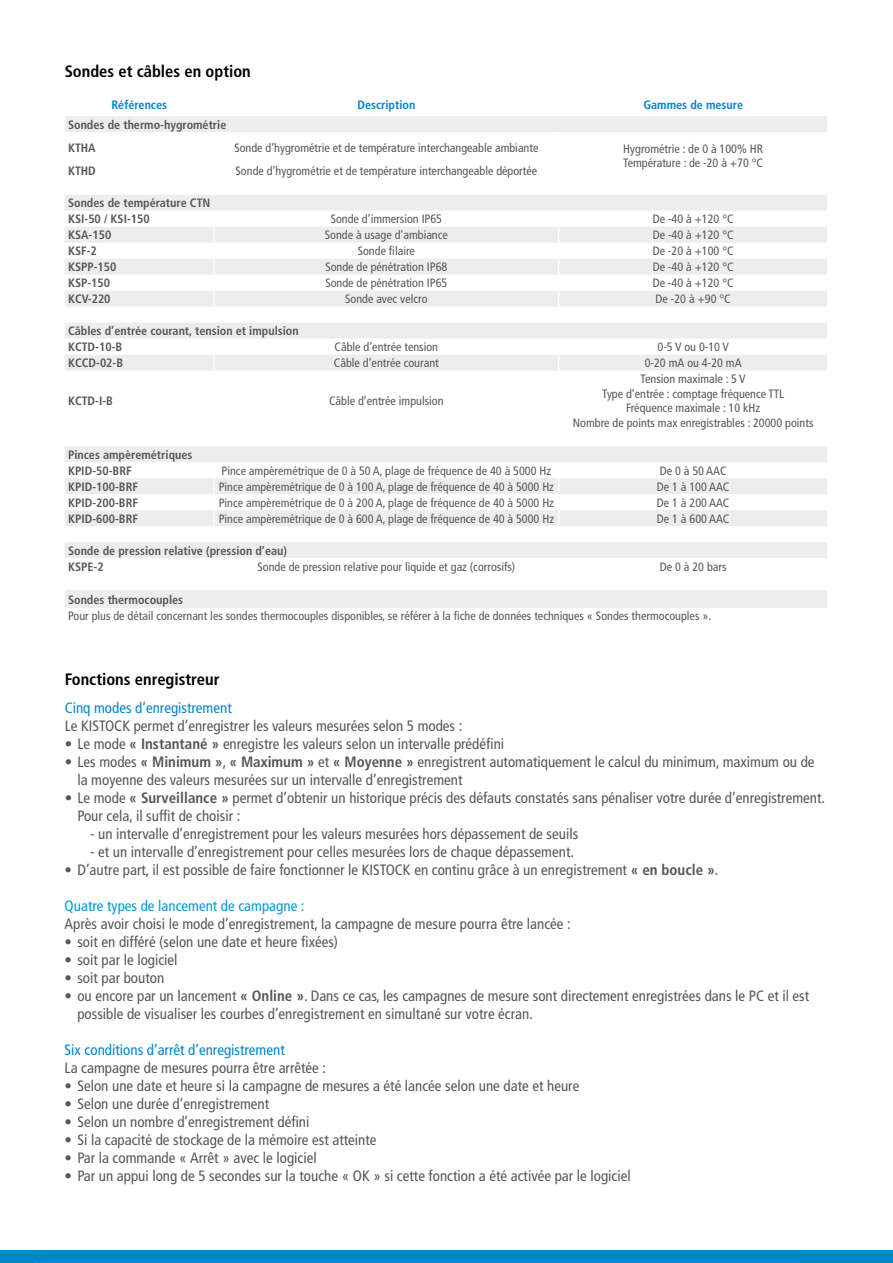
<style>
.page{position:relative;width:893px;height:1263px;background:#fff}
.page>*{position:absolute;margin:0;border:0;box-sizing:border-box;transform-origin:0 0}
.t1{font:700 condensed 16.5px "Frutiger LT Std";color:#000}
.t2{font:condensed 15px/18px "Frutiger LT Std";color:#575756}
.t3{font:condensed 15px "Frutiger LT Std";color:#0086ca}
.t4{font:condensed 15px "Frutiger LT Std";color:#009bd6}
.t5{font:condensed 12.15px/14.5px "Frutiger LT Std";color:#575756}
.t6{font:700 condensed 12.15px/16px "Frutiger LT Std";color:#575756}
.t7{font:700 condensed 12.15px "Frutiger LT Std";color:#0086ca}
.s1{font-weight:700}
</style>
<div class="page">
<svg style="left:65px;top:116px;width:762px;height:254px"></svg>
<hr style="left:213px;top:132px;width:2px;height:31px;background:#fff">
<hr style="left:558px;top:132px;width:1px;height:31px;background:#fff">
<svg style="left:213px;top:163px;width:2px;height:32px"></svg>
<svg style="left:558px;top:163px;width:1px;height:32px"></svg>
<svg style="left:213px;top:211px;width:2px;height:96px"></svg>
<svg style="left:558px;top:211px;width:1px;height:96px"></svg>
<svg style="left:213px;top:339px;width:2px;height:31px"></svg>
<svg style="left:558px;top:339px;width:1px;height:31px"></svg>
<svg style="left:65px;top:446px;width:762px;height:162px"></svg>
<div style="left:0;top:1251px;width:893px;height:12px;background:#0086ca"></div>
<hr style="left:34px;top:1262px;width:765px;height:1px;background:#dadada">
<p class="t1" style="left:65px;top:62px;width:188px">Sondes et câbles en option</p>
<p class="t7" style="left:112px;top:98px;width:57px">Références</p>
<p class="t7" style="left:357px;top:98px;width:60px">Description</p>
<p class="t7" style="left:643px;top:98px;width:101px">Gammes de mesure</p>
<p class="t6" style="left:68px;top:113px;width:160px;line-height:23.2px">Sondes de thermo-hygrométrie<br>KTHA</p>
<p class="t5" style="left:234px;top:141px;width:306px">Sonde d’hygrométrie et de température interchangeable ambiante</p>
<p class="t5" style="left:623px;top:141px;width:141px">Hygrométrie : de 0 à 100% HR<br>Température : de -20 à +70 °C</p>
<p class="t6" style="left:68px;top:163px;width:29px">KTHD</p>
<p class="t5" style="left:236px;top:164px;width:303px">Sonde d’hygrométrie et de température interchangeable déportée</p>
<p class="t6" style="left:68px;top:195px;width:144px">Sondes de température CTN<br>KSI-50 / KSI-150</p>
<p class="t5" style="left:331px;top:212px;width:113px">Sonde d’immersion IP65</p>
<p class="t5" style="left:653px;top:212px;width:82px">De -40 à +120 °C</p>
<p class="t6" style="left:68px;top:227px;width:45px">KSA-150</p>
<p class="t5" style="left:325px;top:228px;width:125px">Sonde à usage d’ambiance</p>
<p class="t5" style="left:653px;top:228px;width:82px">De -40 à +120 °C</p>
<p class="t6" style="left:68px;top:243px;width:30px">KSF-2</p>
<p class="t5" style="left:358px;top:244px;width:59px">Sonde filaire</p>
<p class="t5" style="left:653px;top:244px;width:82px">De -20 à +100 °C</p>
<p class="t6" style="left:68px;top:259px;width:50px">KSPP-150</p>
<p class="t5" style="left:325px;top:260px;width:123px">Sonde de pénétration IP68</p>
<p class="t5" style="left:653px;top:260px;width:82px">De -40 à +120 °C</p>
<p class="t6" style="left:68px;top:275px;width:44px">KSP-150</p>
<p class="t5" style="left:325px;top:276px;width:123px">Sonde de pénétration IP65</p>
<p class="t5" style="left:653px;top:276px;width:82px">De -40 à +120 °C</p>
<p class="t6" style="left:68px;top:291px;width:44px">KCV-220</p>
<p class="t5" style="left:345px;top:292px;width:84px">Sonde avec velcro</p>
<p class="t5" style="left:656px;top:292px;width:77px">De -20 à +90 °C</p>
<p class="t6" style="left:68px;top:323px;width:232px">Câbles d’entrée courant, tension et impulsion<br>KCTD-10-B</p>
<p class="t5" style="left:335px;top:340px;width:105px">Câble d’entrée tension</p>
<p class="t5" style="left:657px;top:340px;width:73px">0-5 V ou 0-10 V</p>
<p class="t6" style="left:68px;top:355px;width:57px">KCCD-02-B</p>
<p class="t5" style="left:334px;top:356px;width:106px">Câble d’entrée courant</p>
<p class="t5" style="left:645px;top:356px;width:98px">0-20 mA ou 4-20 mA</p>
<p class="t6" style="left:68px;top:393px;width:46px">KCTD-I-B</p>
<p class="t5" style="left:329px;top:393px;width:116px">Câble d’entrée impulsion</p>
<p class="t5" style="left:573px;top:372px;width:242px;text-align:center">Tension maximale : 5 V<br>Type d’entrée : comptage fréquence TTL<br>Fréquence maximale : 10 kHz<br>Nombre de points max enregistrables : 20000 points</p>
<p class="t6" style="left:68px;top:446px;width:126px">Pinces ampèremétriques<br>KPID-50-BRF</p>
<p class="t5" style="left:222px;top:463px;width:331px">Pince ampèremétrique de 0 à 50 A, plage de fréquence de 40 à 5000 Hz</p>
<p class="t5" style="left:660px;top:463px;width:68px">De 0 à 50 AAC</p>
<p class="t6" style="left:68px;top:478px;width:71px">KPID-100-BRF</p>
<p class="t5" style="left:219px;top:479px;width:337px">Pince ampèremétrique de 0 à 100 A, plage de fréquence de 40 à 5000 Hz</p>
<p class="t5" style="left:657px;top:479px;width:74px">De 1 à 100 AAC</p>
<p class="t6" style="left:68px;top:494px;width:71px">KPID-200-BRF</p>
<p class="t5" style="left:219px;top:495px;width:337px">Pince ampèremétrique de 0 à 200 A, plage de fréquence de 40 à 5000 Hz</p>
<p class="t5" style="left:657px;top:495px;width:74px">De 1 à 200 AAC</p>
<p class="t6" style="left:68px;top:510px;width:71px">KPID-600-BRF</p>
<p class="t5" style="left:219px;top:511px;width:337px">Pince ampèremétrique de 0 à 600 A, plage de fréquence de 40 à 5000 Hz</p>
<p class="t5" style="left:657px;top:511px;width:74px">De 1 à 600 AAC</p>
<p class="t6" style="left:68px;top:542px;width:221px">Sonde de pression relative (pression d’eau)<br>KSPE-2</p>
<p class="t5" style="left:257px;top:559px;width:259px">Sonde de pression relative pour liquide et gaz (corrosifs)</p>
<p class="t5" style="left:660px;top:559px;width:68px">De 0 à 20 bars</p>
<p class="t6" style="left:68px;top:591px;width:117px">Sondes thermocouples</p>
<p class="t5" style="left:68px;top:609px;width:645px">Pour plus de détail concernant les sondes thermocouples disponibles, se référer à la fiche de données techniques « Sondes thermocouples ».</p>
<p class="t1" style="left:65px;top:669px;width:156px">Fonctions enregistreur</p>
<p class="t3" style="left:65px;top:699px;width:169px">Cinq modes d’enregistrement</p>
<p class="t2" style="left:65px;top:717px;width:399px">Le KISTOCK permet d’enregistrer les valeurs mesurées selon 5 modes :</p>
<p class="t2" style="left:65px;top:735px;width:441px">• Le mode <span class="s1">« Instantané »</span> enregistre les valeurs selon un intervalle prédéfini</p>
<p class="t2" style="left:77px;top:753px;width:739px;text-indent:-13px">• Les modes <span class="s1">« Minimum »</span>, <span class="s1">« Maximum »</span> et <span class="s1">« Moyenne »</span> enregistrent automatiquement le calcul du minimum, maximum ou de la moyenne des valeurs mesurées sur un intervalle d’enregistrement</p>
<p class="t2" style="left:77px;top:789px;width:749px;text-indent:-13px">• Le mode <span class="s1">« Surveillance »</span> permet d’obtenir un historique précis des défauts constatés sans pénaliser votre durée d’enregistrement.<br>Pour cela, il suffit de choisir :</p>
<p class="t2" style="left:90px;top:825px;width:490px">- un intervalle d’enregistrement pour les valeurs mesurées hors dépassement de seuils</p>
<p class="t2" style="left:90px;top:843px;width:485px">- et un intervalle d’enregistrement pour celles mesurées lors de chaque dépassement.</p>
<p class="t2" style="left:65px;top:861px;width:655px">• D’autre part, il est possible de faire fonctionner le KISTOCK en continu grâce à un enregistrement <span class="s1">« en boucle »</span>.</p>
<p class="t4" style="left:65px;top:897px;width:241px">Quatre types de lancement de campagne :</p>
<p class="t2" style="left:65px;top:915px;width:508px">Après avoir choisi le mode d’enregistrement, la campagne de mesure pourra être lancée :</p>
<p class="t2" style="left:65px;top:933px;width:275px">• soit en différé (selon une date et heure fixées)</p>
<p class="t2" style="left:65px;top:951px;width:114px">• soit par le logiciel</p>
<p class="t2" style="left:65px;top:969px;width:101px">• soit par bouton</p>
<p class="t2" style="left:77px;top:987px;width:733px;text-indent:-13px">• ou encore par un lancement <span class="s1">« Online »</span>. Dans ce cas, les campagnes de mesure sont directement enregistrées dans le PC et il est possible de visualiser les courbes d’enregistrement en simultané sur votre écran.</p>
<p class="t3" style="left:65px;top:1041px;width:222px">Six conditions d’arrêt d’enregistrement</p>
<p class="t2" style="left:65px;top:1059px;width:263px">La campagne de mesures pourra être arrêtée :</p>
<p class="t2" style="left:65px;top:1077px;width:516px">• Selon une date et heure si la campagne de mesures a été lancée selon une date et heure</p>
<p class="t2" style="left:65px;top:1095px;width:206px">• Selon une durée d’enregistrement</p>
<p class="t2" style="left:65px;top:1113px;width:246px">• Selon un nombre d’enregistrement défini</p>
<p class="t2" style="left:65px;top:1131px;width:313px">• Si la capacité de stockage de la mémoire est atteinte</p>
<p class="t2" style="left:65px;top:1149px;width:254px">• Par la commande « Arrêt » avec le logiciel</p>
<p class="t2" style="left:65px;top:1167px;width:568px">• Par un appui long de 5 secondes sur la touche « OK » si cette fonction a été activée par le logiciel</p>
</div>
